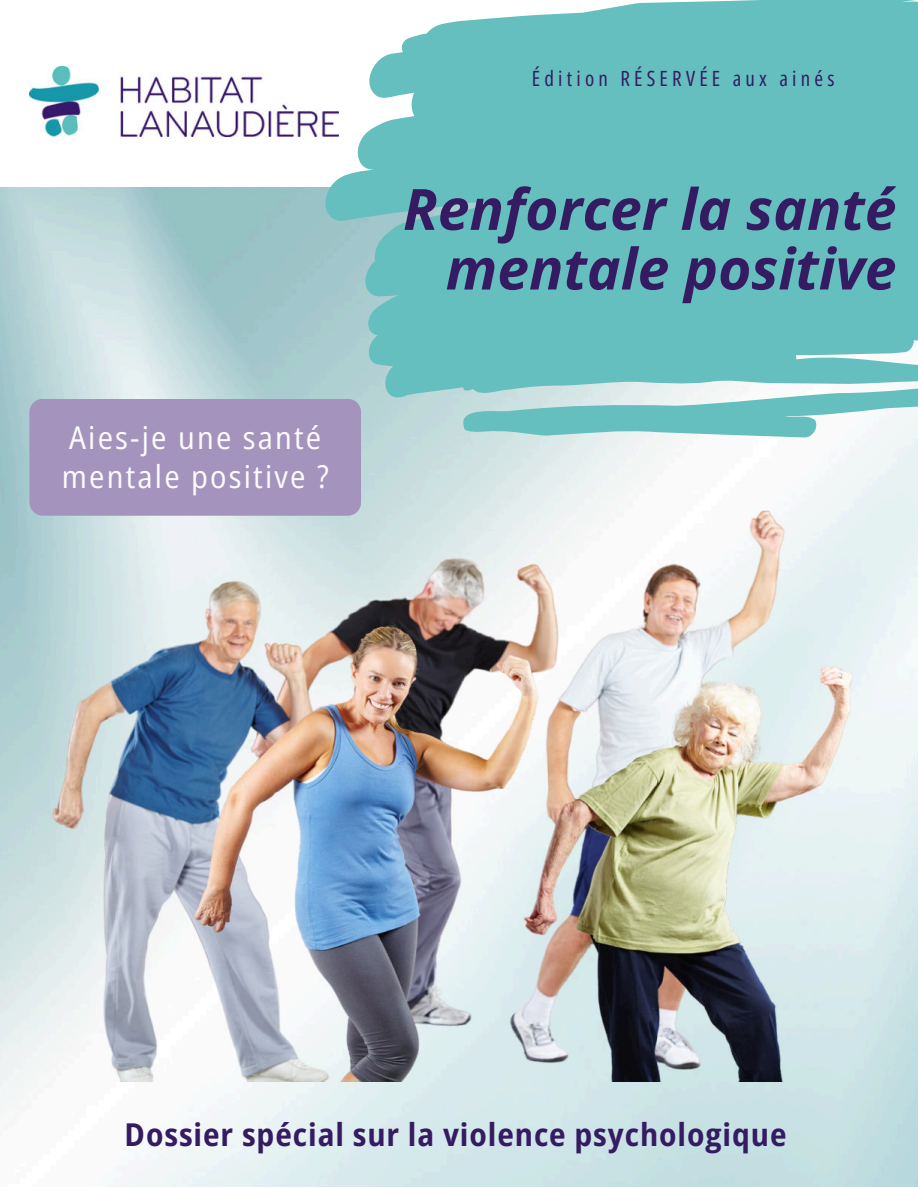
<style>
.page{position:relative;width:918px;height:1188px;background:#fff}
.page>*{position:absolute;margin:0;border:0;box-sizing:border-box;transform-origin:0 0}
.t1{font:italic 700 57px/59.7px "Open Sans";color:#351b61;text-align:right}
.t2{font:700 semi-condensed 31.5px "Open Sans";letter-spacing:.03em;color:#351b61}
.t3{font:semi-condensed 31.5px/38.2px "Open Sans";letter-spacing:.07em;color:#fcfcfd}
.t4{font:21px "Open Sans Condensed";letter-spacing:.2em;color:#351b61}
</style>
<div class="page">
<svg style="left:324px;top:0;width:594px;height:437px;fill:#65bfbe"></svg>
<div style="left:29px;top:399px;width:332px;height:73px;background:#a494bd"></div>
<img style="left:29px;top:67px;width:310px;height:69px">
<img style="left:0;top:472px;width:916px;height:610px">
<p class="t4" style="left:532px;top:64px;width:304px">Édition RÉSERVÉE aux ainés</p>
<p class="t3" style="left:62px;top:418px;width:268px">Aies-je une santé mentale positive ?</p>
<h1 class="t1" style="left:403px;top:178px;width:495px">Renforcer la santé mentale positive</h1>
<p class="t2" style="left:125px;top:1112px;width:663px">Dossier spécial sur la violence psychologique</p>
</div>
